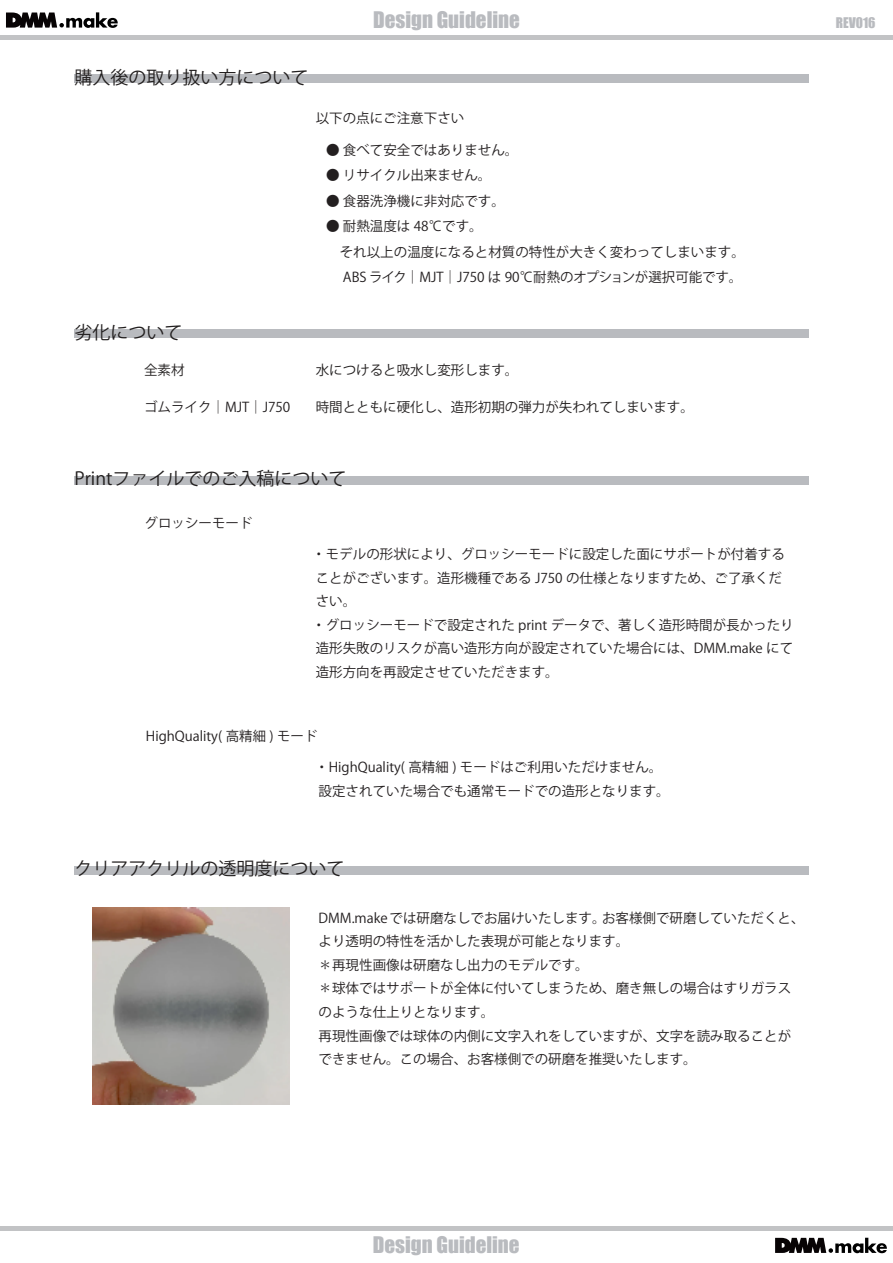
<style>
.page{position:relative;width:893px;height:1263px;background:#fff}
.page>*{position:absolute;margin:0;border:0;box-sizing:border-box;transform-origin:0 0}
.t1{font:21px "Impact";color:#b9bbbf}
.t2{font:18px "Koz Go Pr 6 N";color:#221f1f}
.t3{font:13.5px/23.7px "Koz Go Pr 6 N";color:#231f20}
.t4{font:13.5px "Koz Go Pr 6 N";color:#221f1f}
.t5{font:13.5px "Impact";color:#b9bbbf}
</style>
<div class="page">
<svg style="left:6px;top:12px;width:112px;height:16px"></svg>
<div style="left:0;top:35px;width:893px;height:5px;background:#c2c3c5"></div>
<svg style="left:775px;top:1238px;width:112px;height:15px"></svg>
<hr style="left:0;top:1226px;width:893px;height:4px;background:#c2c3c5">
<div style="left:74px;top:74px;width:735px;height:9px;background:#b9bbbf"></div>
<div style="left:74px;top:329px;width:735px;height:9px;background:#b9bbbf"></div>
<div style="left:74px;top:476px;width:735px;height:9px;background:#b9bbbf"></div>
<div style="left:74px;top:866px;width:735px;height:9px;background:#b9bbbf"></div>
<img style="left:93px;top:908px;width:197px;height:197px">
<h1 class="t1" style="left:373px;top:4px;width:148px">Design Guideline</h1>
<p class="t5" style="left:836px;top:12px;width:41px">REV016</p>
<h2 class="t2" style="left:74px;top:67px;width:236px">購入後の取り扱い方について</h2>
<p class="t3" style="left:316px;top:107px;width:150px">以下の点にご注意下さい</p>
<p class="t3" style="left:326px;top:138px;width:194px">● 食べて安全ではありません。</p>
<p class="t3" style="left:326px;top:164px;width:167px">● リサイクル出来ません。</p>
<p class="t3" style="left:326px;top:189px;width:180px">● 食器洗浄機に非対応です。</p>
<p class="t3" style="left:326px;top:215px;width:158px">● 耐熱温度は 48℃です。</p>
<p class="t3" style="left:326px;top:240px;width:420px">　それ以上の温度になると材質の特性が大きく変わってしまいます。</p>
<p class="t3" style="left:316px;top:266px;width:428px">　　ABS ライク｜MJT｜J750 は 90℃耐熱のオプションが選択可能です。</p>
<h2 class="t2" style="left:74px;top:322px;width:110px">劣化について</h2>
<p class="t4" style="left:144px;top:362px;width:42px">全素材</p>
<p class="t4" style="left:316px;top:362px;width:204px">水につけると吸水し変形します。</p>
<p class="t3" style="left:144px;top:396px;width:148px">ゴムライク｜MJT｜J750</p>
<p class="t4" style="left:316px;top:400px;width:379px">時間とともに硬化し、造形初期の弾力が失われてしまいます。</p>
<h2 class="t2" style="left:74px;top:468px;width:274px">Printファイルでのご入稿について</h2>
<p class="t3" style="left:144px;top:511px;width:109px">グロッシーモード</p>
<p class="t3" style="left:312px;top:542px;width:483px">・モデルの形状により、グロッシーモードに設定した面にサポートが付着することがございます。造形機種である J750 の仕様となりますため、ご了承ください。<br>・グロッシーモードで設定された print データで、著しく造形時間が長かったり造形失敗のリスクが高い造形方向が設定されていた場合には、DMM.make にて造形方向を再設定させていただきます。</p>
<p class="t3" style="left:146px;top:724px;width:173px">HighQuality( 高精細 ) モード</p>
<p class="t3" style="left:315px;top:755px;width:356px">・HighQuality( 高精細 ) モードはご利用いただけません。設定されていた場合でも通常モードでの造形となります。</p>
<h2 class="t2" style="left:74px;top:858px;width:272px">クリアアクリルの透明度について</h2>
<p class="t3" style="left:319px;top:906px;width:487px">DMM.make では研磨なしでお届けいたします。お客様側で研磨していただくと、より透明の特性を活かした表現が可能となります。<br>＊再現性画像は研磨なし出力のモデルです。<br>＊球体ではサポートが全体に付いてしまうため、磨き無しの場合はすりガラスのような仕上りとなります。<br>再現性画像では球体の内側に文字入れをしていますが、文字を読み取ることができません。この場合、お客様側での研磨を推奨いたします。</p>
<h1 class="t1" style="left:373px;top:1229px;width:148px">Design Guideline</h1>
</div>
